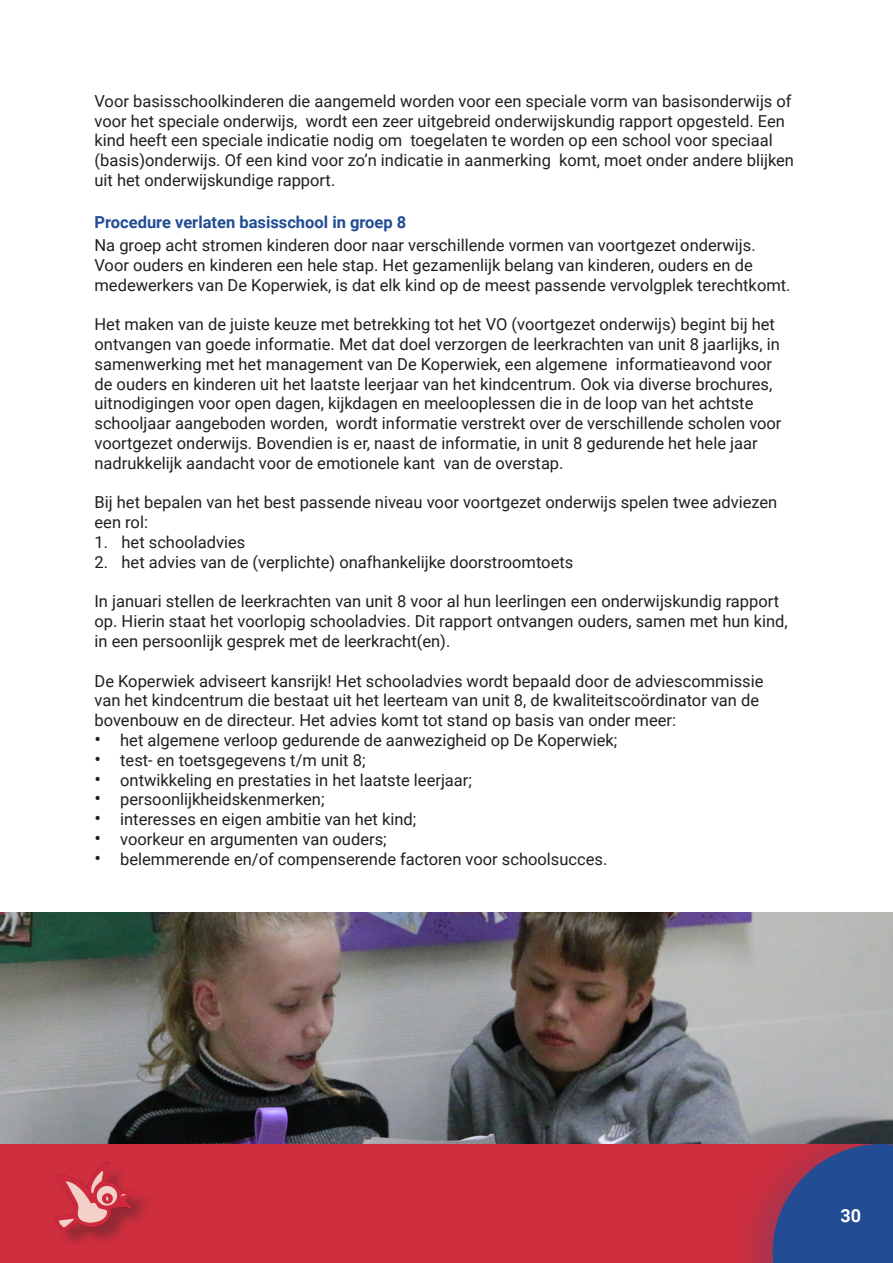
<style>
.page{position:relative;width:893px;height:1263px;background:#fff}
.page>*{position:absolute;margin:0;border:0;box-sizing:border-box;transform-origin:0 0}
.t1{font:700 18px "Roboto";color:#fff}
.Koperwiek_Paragraag{font:16.5px/19.8px "Roboto";color:#231f20}
.Koperwiek_subhoofdst{font:700 16.5px "Roboto";color:#224c94}
.s1{font-size:19.5px}
</style>
<div class="page">
<div style="left:0;top:1144px;width:893px;height:119px;background:#ce2e3d"></div>
<div style="left:728px;top:1118px;width:165px;height:145px;background:#224c94;opacity:.27"></div>
<svg style="left:773px;top:1144px;width:120px;height:119px;background:#3e4685"></svg>
<div style="left:58px;top:1165px;width:95px;height:79px;background:#231f20;opacity:.34"></div>
<img style="left:54px;top:1162px;width:81px;height:68px">
<img style="left:0;top:912px;width:893px;height:232px">
<p class="Koperwiek_Paragraag" style="left:94px;top:90px;width:701px">Voor basisschoolkinderen die aangemeld worden voor een speciale vorm van basisonderwijs of voor het speciale onderwijs, wordt een zeer uitgebreid onderwijskundig rapport opgesteld. Een kind heeft een speciale indicatie nodig om toegelaten te worden op een school voor speciaal (basis)onderwijs. Of een kind voor zo’n indicatie in aanmerking komt, moet onder andere blijken uit het onderwijskundige rapport.</p>
<p class="Koperwiek_subhoofdst" style="left:94px;top:211px;width:313px">Procedure verlaten basisschool in groep 8</p>
<p class="Koperwiek_Paragraag" style="left:94px;top:234px;width:698px">Na groep acht stromen kinderen door naar verschillende vormen van voortgezet onderwijs.<br>Voor ouders en kinderen een hele stap. Het gezamenlijk belang van kinderen, ouders en de medewerkers van De Koperwiek, is dat elk kind op de meest passende vervolgplek terechtkomt.</p>
<p class="Koperwiek_Paragraag" style="left:94px;top:314px;width:688px">Het maken van de juiste keuze met betrekking tot het VO (voortgezet onderwijs) begint bij het ontvangen van goede informatie. Met dat doel verzorgen de leerkrachten van unit 8 jaarlijks, in samenwerking met het management van De Koperwiek, een algemene informatieavond voor de ouders en kinderen uit het laatste leerjaar van het kindcentrum. Ook via diverse brochures, uitnodigingen voor open dagen, kijkdagen en meelooplessen die in de loop van het achtste schooljaar aangeboden worden, wordt informatie verstrekt over de verschillende scholen voor voortgezet onderwijs. Bovendien is er, naast de informatie, in unit 8 gedurende het hele jaar nadrukkelijk aandacht voor de emotionele kant van de overstap.</p>
<p class="Koperwiek_Paragraag" style="left:94px;top:492px;width:684px">Bij het bepalen van het best passende niveau voor voortgezet onderwijs spelen twee adviezen een rol:</p>
<p class="Koperwiek_Paragraag" style="left:94px;top:531px;width:152px">1. het schooladvies</p>
<p class="Koperwiek_Paragraag" style="left:94px;top:551px;width:480px">2. het advies van de (verplichte) onafhankelijke doorstroomtoets</p>
<p class="Koperwiek_Paragraag" style="left:94px;top:591px;width:695px">In januari stellen de leerkrachten van unit 8 voor al hun leerlingen een onderwijskundig rapport op. Hierin staat het voorlopig schooladvies. Dit rapport ontvangen ouders, samen met hun kind, in een persoonlijk gesprek met de leerkracht(en).</p>
<p class="Koperwiek_Paragraag" style="left:94px;top:670px;width:670px">De Koperwiek adviseert kansrijk! Het schooladvies wordt bepaald door de adviescommissie van het kindcentrum die bestaat uit het leerteam van unit 8, de kwaliteitscoördinator van de bovenbouw en de directeur. Het advies komt tot stand op basis van onder meer:</p>
<p class="Koperwiek_Paragraag" style="left:94px;top:729px;width:524px"><span class="s1">•</span> het algemene verloop gedurende de aanwezigheid op De Koperwiek;</p>
<p class="Koperwiek_Paragraag" style="left:94px;top:749px;width:272px"><span class="s1">•</span> test- en toetsgegevens t/m unit 8;</p>
<p class="Koperwiek_Paragraag" style="left:94px;top:769px;width:379px"><span class="s1">•</span> ontwikkeling en prestaties in het laatste leerjaar;</p>
<p class="Koperwiek_Paragraag" style="left:94px;top:789px;width:232px"><span class="s1">•</span> persoonlijkheidskenmerken;</p>
<p class="Koperwiek_Paragraag" style="left:94px;top:809px;width:323px"><span class="s1">•</span> interesses en eigen ambitie van het kind;</p>
<p class="Koperwiek_Paragraag" style="left:94px;top:828px;width:294px"><span class="s1">•</span> voorkeur en argumenten van ouders;</p>
<p class="Koperwiek_Paragraag" style="left:94px;top:848px;width:514px"><span class="s1">•</span> belemmerende en/of compenserende factoren voor schoolsucces.</p>
<p class="t1" style="left:840px;top:1203px;width:22px">30</p>
</div>
